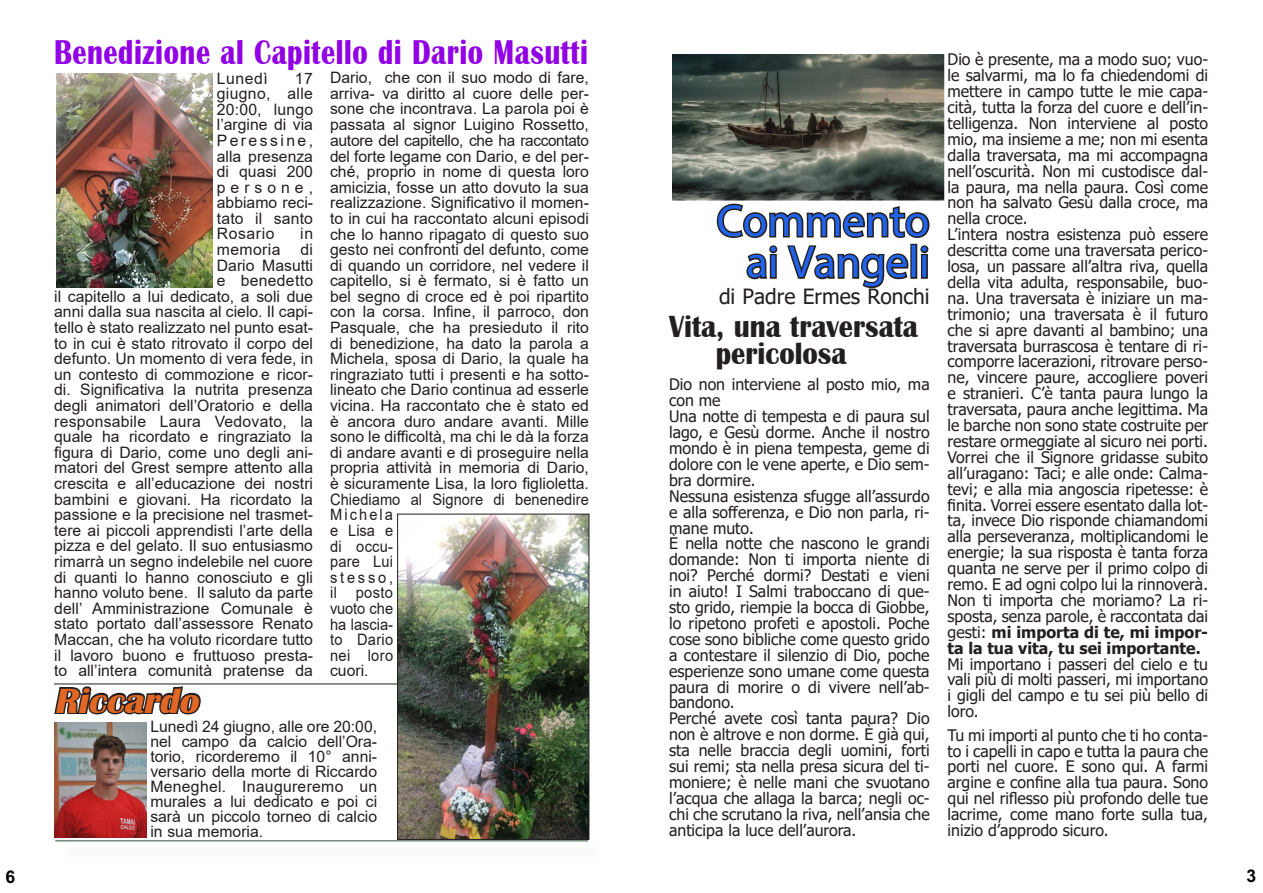
<style>
.page{position:relative;width:1263px;height:893px;background:#fff}
.page>*{position:absolute;margin:0;border:0;box-sizing:border-box;transform-origin:0 0}
.t1{font:45px/41.2px "Myriad Pro";color:#2263eb;text-align:right}
.t2{font:italic 700 36px "Britannic";color:#e26624}
.t3{font:700 35.4px "Britannic";letter-spacing:.02em;color:#9200e5;scale:.8 1}
.t4{font:700 31.5px/27px "Britannic";color:#231f20;scale:.9 1}
.t5{font:21px "Tahoma";color:#231f20}
.t6{font:700 17.55px "Arial";color:#000}
.t7{font:15.9px/15.9px "Tahoma";color:#231f20}
.t8{font:15.75px/15.6px "Arial";color:#231f20;text-align:justify}
.t9{font:15.75px "Arial";letter-spacing:.025em;color:#231f20}
.s1{font-weight:700}
</style>
<div class="page">
<svg style="left:716px;top:203px;width:214px;height:86px"></svg>
<img style="left:673px;top:54px;width:272px;height:147px">
<img style="left:56px;top:73px;width:157px;height:214px">
<svg style="left:54px;top:686px;width:147px;height:44px"></svg>
<img style="left:54px;top:723px;width:92px;height:114px">
<hr style="left:54px;top:684px;width:343px;height:1px;background:#231f20">
<img style="left:399px;top:516px;width:188px;height:322px">
<div style="left:397px;top:514px;width:192px;height:326px;border:1px solid #231f20"></div>
<div style="left:60px;top:843px;width:545px;height:17px;background:#fafafa"></div>
<hr style="left:55px;top:841px;width:533px;height:1px;background:#2cb34b">
<hr style="left:54px;top:838px;width:534px;height:3px;background:#231f20;opacity:.75">
<h3 class="t3" style="left:54px;top:33px;width:669px">Benedizione al Capitello di Dario Masutti</h3>
<p class="t8" style="left:330px;top:70px;width:260px;text-align:left">Dario, che con il suo modo di fare, arriva- va diritto al cuore delle per&shy;sone che incontrava. La parola poi è passata al signor Luigino Rossetto, autore del capitello, che ha raccontato del forte legame con Dario, e del per&shy;ché, proprio in nome di questa loro amicizia, fosse un atto dovuto la sua realizzazione. Significativo il momen&shy;to in cui ha raccontato alcuni episodi che lo hanno ripagato di questo suo gesto nei confronti del defunto, come di quando un corridore, nel vedere il capitello, si è fermato, si è fatto un bel segno di croce ed è poi ripartito con la corsa. Infine, il parroco, don<br>Pasquale, che ha presieduto il rito di benedizione, ha dato la parola a<br>Michela, sposa di Dario, la quale ha ringraziato tutti i presenti e ha sotto&shy;lineato che Dario continua ad esserle vicina. Ha raccontato che è stato ed è ancora duro andare avanti. Mille sono le difficoltà, ma chi le dà la forza di andare avanti e di proseguire nella propria attività in memoria di Dario, è sicuramente Lisa, la loro figlioletta.<br>Chiediamo al Signore di benenedire<br>Michela<br>e Lisa e<br>di occu-<br>pare Lui<br>stesso,<br>il posto<br>vuoto che<br>ha lascia-<br>to Dario<br>nei loro<br>cuori.</p>
<p class="t8" style="left:217px;top:70px;width:53px">Lunedì</p>
<p class="t8" style="left:217px;top:70px;width:98px;text-indent:78px">17 giugno, alle 20:00, lungo l’argine di via Peressine, alla presenza di quasi 200 persone, abbiamo reci&shy;tato il santo Rosario</p>
<p class="t8" style="left:300px;top:226px;width:14px">in</p>
<p class="t8" style="left:54px;top:242px;width:260px;text-align:right">di<br>Dario Masutti<br>e benedetto<br>il capitello a lui dedicato, a soli due anni dalla sua nascita al cielo. Il capi&shy;tello è stato realizzato nel punto esat&shy;to in cui è stato ritrovato il corpo del defunto. Un momento di vera fede, in un contesto di commozione e ricor&shy;di. Significativa la nutrita presenza degli animatori dell’Oratorio e della responsabile Laura Vedovato, la quale ha ricordato e ringraziato la figura di Dario, come uno degli ani&shy;matori del Grest sempre attento alla crescita e all’educazione dei nostri bambini e giovani. Ha ricordato la passione e la precisione nel trasmet&shy;tere ai piccoli apprendisti l’arte della pizza e del gelato. Il suo entusiasmo rimarrà un segno indelebile nel cuore di quanti lo hanno conosciuto e gli hanno voluto bene. Il saluto da parte dell’ Amministrazione Comunale è stato portato dall’assessore Renato Maccan, che ha voluto ricordare tutto il lavoro buono e fruttuoso presta&shy;to all’intera comunità pratense da</p>
<p class="t9" style="left:217px;top:239px;width:65px">memoria</p>
<h2 class="t2" style="left:54px;top:680px;width:154px">Riccardo</h2>
<p class="t8" style="left:150px;top:719px;width:228px;line-height:15px">Lunedì 24 giugno, alle ore 20:00, nel campo da calcio dell’Ora&shy;torio, ricorderemo il 10° anni&shy;versario della morte di Riccardo Meneghel. Inaugureremo un murales a lui dedicato e poi ci sarà un piccolo torneo di calcio in sua memoria.</p>
<h1 class="t1" style="left:717px;top:200px;width:214px">Commento ai Vangeli</h1>
<h3 class="t5" style="left:719px;top:282px;width:212px">di Padre Ermes Ronchi</h3>
<h3 class="t4" style="left:716px;top:313px;width:226px;text-indent:-47px">Vita, una traversata pericolosa</h3>
<p class="t7" style="left:669px;top:378px;width:262px">Dio non interviene al posto mio, ma con me<br>Una notte di tempesta e di paura sul lago, e Gesù dorme. Anche il nostro mondo è in piena tempesta, geme di dolore con le vene aperte, e Dio sem&shy;bra dormire.<br>Nessuna esistenza sfugge all’assurdo e alla sofferenza, e Dio non parla, ri&shy;mane muto.<br>È nella notte che nascono le grandi domande: Non ti importa niente di noi? Perché dormi? Destati e vieni in aiuto! I Salmi traboccano di que&shy;sto grido, riempie la bocca di Giobbe, lo ripetono profeti e apostoli. Poche cose sono bibliche come questo grido a contestare il silenzio di Dio, poche esperienze sono umane come questa paura di morire o di vivere nell’ab&shy;bandono.<br>Perché avete così tanta paura? Dio non è altrove e non dorme. È già qui, sta nelle braccia degli uomini, forti sui remi; sta nella presa sicura del ti&shy;moniere; è nelle mani che svuotano l’acqua che allaga la barca; negli oc&shy;chi che scrutano la riva, nell’ansia che anticipa la luce dell’aurora.</p>
<p class="t7" style="left:947px;top:52px;width:262px">Dio è presente, ma a modo suo; vuo&shy;le salvarmi, ma lo fa chiedendomi di mettere in campo tutte le mie capa&shy;cità, tutta la forza del cuore e dell’in&shy;telligenza. Non interviene al posto mio, ma insieme a me; non mi esenta dalla traversata, ma mi accompagna nell’oscurità. Non mi custodisce dal&shy;la paura, ma nella paura. Così come non ha salvato Gesù dalla croce, ma nella croce.<br>L’intera nostra esistenza può essere descritta come una traversata perico&shy;losa, un passare all’altra riva, quella della vita adulta, responsabile, buo&shy;na. Una traversata è iniziare un ma&shy;trimonio; una traversata è il futuro che si apre davanti al bambino; una traversata burrascosa è tentare di ri&shy;comporre lacerazioni, ritrovare perso&shy;ne, vincere paure, accogliere poveri e stranieri. C’è tanta paura lungo la traversata, paura anche legittima. Ma le barche non sono state costruite per restare ormeggiate al sicuro nei porti.<br>Vorrei che il Signore gridasse subito all’uragano: Taci; e alle onde: Calma&shy;tevi; e alla mia angoscia ripetesse: è finita. Vorrei essere esentato dalla lot&shy;ta, invece Dio risponde chiamandomi alla perseveranza, moltiplicandomi le energie; la sua risposta è tanta forza quanta ne serve per il primo colpo di remo. E ad ogni colpo lui la rinnoverà.<br>Non ti importa che moriamo? La ri&shy;sposta, senza parole, è raccontata dai gesti: <span class="s1">mi importa di te, mi impor&shy;ta la tua vita, tu sei importante.</span></p>
<p class="t7" style="left:947px;top:657px;width:262px;text-align:justify">Mi importano i passeri del cielo e tu vali più di molti passeri, mi importano i gigli del campo e tu sei più bello di loro.</p>
<p class="t7" style="left:947px;top:728px;width:262px;text-align:justify">Tu mi importi al punto che ti ho conta&shy;to i capelli in capo e tutta la paura che porti nel cuore. E sono qui. A farmi argine e confine alla tua paura. Sono qui nel riflesso più profondo delle tue lacrime, come mano forte sulla tua, inizio d’approdo sicuro.</p>
<p class="t6" style="left:5px;top:867px;width:11px">6</p>
<p class="t6" style="left:1246px;top:866px;width:11px">3</p>
</div>
